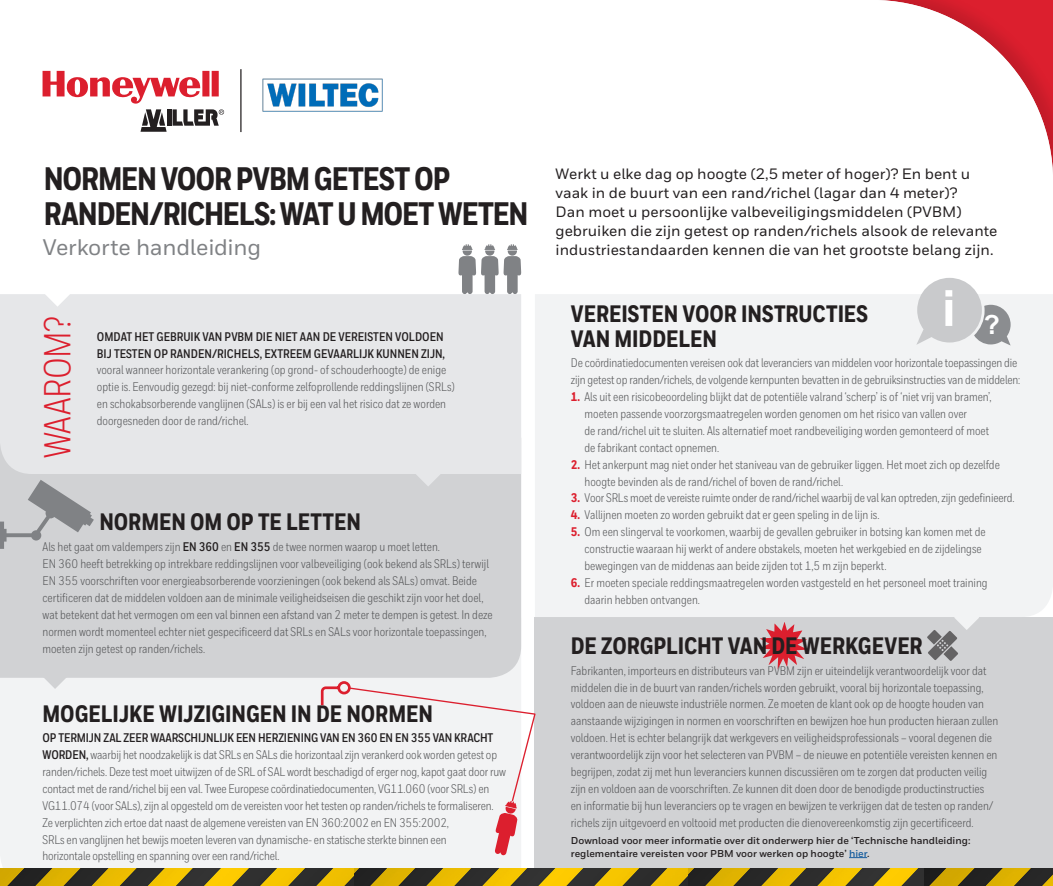
<style>
.page{position:relative;width:1053px;height:886px;background:#fff}
.page>*{position:absolute;margin:0;border:0;box-sizing:border-box;transform-origin:0 0}
.t1{font:700 50px "Arial";color:#fff}
.Cover__Title__All_Ca{font:37.5px "Honeywell Cond";letter-spacing:-.01em;color:#dc1f2e}
.Cover__Title__All_Ca-2{font:800 32.5px/35px "Honeywell Cond";letter-spacing:-.035em;color:#231f20}
.t2{font:700 26.25px "Arial";color:#fff}
.Cover__Title__All_Ca-3{font:800 23.75px/25px "Honeywell Cond";color:#231f20}
.Cover__Title__All_Ca-4{font:500 22.5px "Honeywell Sans";letter-spacing:-.01em;color:#808285}
.t3{font:500 15px/19px "Honeywell Sans";color:#231f20}
.t4{font:12.5px/16.9px "Honeywell Cond";color:#545557}
.PAYS{font:700 10px/12.5px "Honeywell Sans";color:#231f20}
.s1{font-weight:700;color:#231f20}
.s2{font-weight:800;color:#dc1f2e}
.s3{color:#175d9e}
</style>
<div class="page">
<div style="left:0;top:678px;width:521px;height:191px;background:#f2f3f4"></div>
<div style="left:0;top:474px;width:472px;height:204px;background:#d1d2d4"></div>
<div style="left:0;top:294px;width:472px;height:180px;background:#e6e7e9"></div>
<div style="left:535px;top:617px;width:517px;height:269px;background:#d1d2d4"></div>
<div style="left:472px;top:0;width:580px;height:708px;background:#231f20;opacity:.14"></div>
<svg style="left:43px;top:71px;width:181px;height:61px"></svg>
<svg style="left:849px;top:857px;width:18px;height:1px"></svg>
<svg style="left:458px;top:244px;width:63px;height:50px"></svg>
<svg style="left:319px;top:680px;width:217px;height:175px"></svg>
<svg style="left:45px;top:294px;width:25px;height:13px"></svg>
<svg style="left:415px;top:461px;width:25px;height:25px"></svg>
<svg style="left:43px;top:664px;width:25px;height:25px"></svg>
<img style="left:688px;top:869px;width:236px;height:17px">
<img style="left:924px;top:869px;width:128px;height:17px">
<img style="left:353px;top:869px;width:335px;height:17px">
<img style="left:0;top:869px;width:353px;height:17px">
<svg style="left:926px;top:605px;width:53px;height:56px"></svg>
<svg style="left:0;top:480px;width:94px;height:69px;background:#b9babc"></svg>
<svg style="left:916px;top:278px;width:94px;height:67px"></svg>
<svg style="left:759px;top:622px;width:48px;height:48px"></svg>
<img style="left:262px;top:78px;width:121px;height:34px">
<hr style="left:240px;top:69px;width:1px;height:63px;background:#231f20">
<p class="Cover__Title__All_Ca-2" style="left:44px;top:163px;width:486px">NORMEN VOOR PVBM GETEST OP<br>RANDEN/RICHELS: WAT U MOET WETEN</p>
<p class="Cover__Title__All_Ca-4" style="left:43px;top:234px;width:220px">Verkorte handleiding</p>
<p class="Cover__Title__All_Ca" style="left:35px;top:458px;width:143px;rotate:-90deg">WAAROM?</p>
<p class="t4" style="left:97px;top:328px;width:359px"><span class="s1">OMDAT HET GEBRUIK VAN PVBM DIE NIET AAN DE VEREISTEN VOLDOEN BIJ TESTEN OP RANDEN/RICHELS, EXTREEM GEVAARLIJK KUNNEN ZIJN, </span>vooral wanneer horizontale verankering (op grond- of schouderhoogte) de enige optie is. Eenvoudig gezegd: bij niet-conforme zelfoprollende reddingslijnen (SRLs) en schokabsorberende vanglijnen (SALs) is er bij een val het risico dat ze worden doorgesneden door de rand/richel.</p>
<p class="Cover__Title__All_Ca-3" style="left:99px;top:510px;width:263px">NORMEN OM OP TE LETTEN</p>
<p class="t4" style="left:43px;top:538px;width:451px">Als het gaat om valdempers zijn <span class="s1">EN 360</span> en <span class="s1">EN 355</span> de twee normen waarop u moet letten.<br>EN 360 heeft betrekking op intrekbare reddingslijnen voor valbeveiliging (ook bekend als SRLs) terwijl EN 355 voorschriften voor energieabsorberende voorzieningen (ook bekend als SALs) omvat. Beide certificeren dat de middelen voldoen aan de minimale veiligheidseisen die geschikt zijn voor het doel, wat betekent dat het vermogen om een val binnen een afstand van 2 meter te dempen is getest. In deze normen wordt momenteel echter niet gespecificeerd dat SRLs en SALs voor horizontale toepassingen, moeten zijn getest op randen/richels.</p>
<p class="Cover__Title__All_Ca-3" style="left:43px;top:702px;width:392px">MOGELIJKE WIJZIGINGEN IN DE NORMEN</p>
<p class="t4" style="left:43px;top:729px;width:465px"><span class="s1">OP TERMIJN ZAL ZEER WAARSCHIJNLIJK EEN HERZIENING VAN EN 360 EN EN 355 VAN KRACHT WORDEN,</span> waarbij het noodzakelijk is dat SRLs en SALs die horizontaal zijn verankerd ook worden getest op randen/richels. Deze test moet uitwijzen of de SRL of SAL wordt beschadigd of erger nog, kapot gaat door ruw contact met de rand/richel bij een val. Twee Europese coördinatiedocumenten, VG11.060 (voor SRLs) en VG11.074 (voor SALs), zijn al opgesteld om de vereisten voor het testen op randen/richels te formaliseren.<br>Ze verplichten zich ertoe dat naast de algemene vereisten van EN 360:2002 en EN 355:2002,<br>SRLs en vanglijnen het bewijs moeten leveren van dynamische- en statische sterkte binnen een<br>horizontale opstelling en spanning over een rand/richel.</p>
<p class="t3" style="left:555px;top:165px;width:443px">Werkt u elke dag op hoogte (2,5 meter of hoger)? En bent u vaak in de buurt van een rand/richel (lagar dan 4 meter)?<br>Dan moet u persoonlijke valbeveiligingsmiddelen (PVBM) gebruiken die zijn getest op randen/richels alsook de relevante industriestandaarden kennen die van het grootste belang zijn.</p>
<p class="t1" style="left:941px;top:273px;width:15px">i</p>
<p class="Cover__Title__All_Ca-3" style="left:570px;top:302px;width:299px">VEREISTEN VOOR INSTRUCTIES<br>VAN MIDDELEN</p>
<p class="t4" style="left:570px;top:355px;width:451px">De coördinatiedocumenten vereisen ook dat leveranciers van middelen voor horizontale toepassingen die zijn getest op randen/richels, de volgende kernpunten bevatten in de gebruiksinstructies van de middelen:</p>
<p class="t4" style="left:584px;top:388px;width:408px;text-indent:-14px"><span class="s2">1.</span> Als uit een risicobeoordeling blijkt dat de potentiële valrand ‘scherp’ is of ‘niet vrij van bramen’, moeten passende voorzorgsmaatregelen worden genomen om het risico van vallen over<br>de rand/richel uit te sluiten. Als alternatief moet randbeveiliging worden gemonteerd of moet de fabrikant contact opnemen.</p>
<p class="t4" style="left:584px;top:456px;width:417px;text-indent:-14px"><span class="s2">2.</span> Het ankerpunt mag niet onder het staniveau van de gebruiker liggen. Het moet zich op dezelfde hoogte bevinden als de rand/richel of boven de rand/richel.</p>
<p class="t4" style="left:570px;top:490px;width:445px"><span class="s2">3.</span> Voor SRLs moet de vereiste ruimte onder de rand/richel waarbij de val kan optreden, zijn gedefinieerd.</p>
<p class="t4" style="left:570px;top:507px;width:310px"><span class="s2">4.</span> Vallijnen moeten zo worden gebruikt dat er geen speling in de lijn is.</p>
<p class="t4" style="left:584px;top:523px;width:402px;text-indent:-14px"><span class="s2">5.</span> Om een slingerval te voorkomen, waarbij de gevallen gebruiker in botsing kan komen met de constructie waaraan hij werkt of andere obstakels, moeten het werkgebied en de zijdelingse bewegingen van de middenas aan beide zijden tot 1,5 m zijn beperkt.</p>
<p class="t4" style="left:584px;top:574px;width:404px;text-indent:-14px"><span class="s2">6.</span> Er moeten speciale reddingsmaatregelen worden vastgesteld en het personeel moet training daarin hebben ontvangen.</p>
<p class="t2" style="left:983px;top:307px;width:18px">?</p>
<p class="Cover__Title__All_Ca-3" style="left:570px;top:634px;width:353px">DE ZORGPLICHT VAN DE WERKGEVER</p>
<p class="t4" style="left:570px;top:662px;width:429px">Fabrikanten, importeurs en distributeurs van PVBM zijn er uiteindelijk verantwoordelijk voor dat middelen die in de buurt van randen/richels worden gebruikt, vooral bij horizontale toepassing, voldoen aan de nieuwste industriële normen. Ze moeten de klant ook op de hoogte houden van aanstaande wijzigingen in normen en voorschriften en bewijzen hoe hun producten hieraan zullen voldoen. Het is echter belangrijk dat werkgevers en veiligheidsprofessionals – vooral degenen die verantwoordelijk zijn voor het selecteren van PVBM – de nieuwe en potentiële vereisten kennen en begrijpen, zodat zij met hun leveranciers kunnen discussiëren om te zorgen dat producten veilig zijn en voldoen aan de voorschriften. Ze kunnen dit doen door de benodigde productinstructies en informatie bij hun leveranciers op te vragen en bewijzen te verkrijgen dat de testen op randen/ richels zijn uitgevoerd en voltooid met producten die dienovereenkomstig zijn gecertificeerd.</p>
<p class="PAYS" style="left:570px;top:834px;width:401px">Download voor meer informatie over dit onderwerp hier de ‘Technische handleiding: reglementaire vereisten voor PBM voor werken op hoogte’ <span class="s3">hier</span>.</p>
</div>
